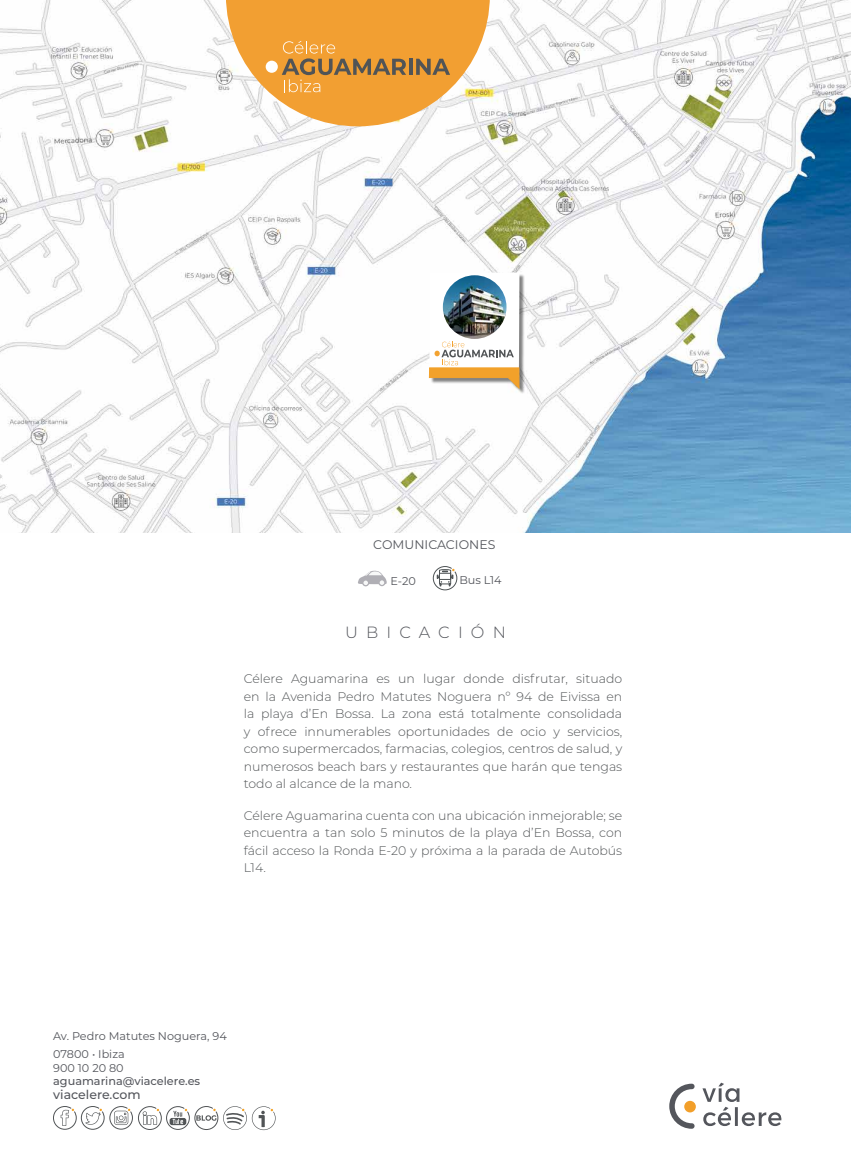
<style>
.page{position:relative;width:851px;height:1170px;background:#fff}
.page>*{position:absolute;margin:0;border:0;box-sizing:border-box;transform-origin:0 0}
.t1{font:300 16.25px "Montserrat";letter-spacing:.5em;color:#54565c}
.t2{font:300 12.5px/17.5px "Montserrat";color:#515456;text-align:justify}
.t3{font:12.5px "Montserrat";color:#54565c}
.t4{font:500 12.5px "Montserrat";color:#54565c}
.t5{font:11.25px/17.5px "Montserrat";color:#54565c}
.t6{font:500 11.25px "Montserrat";color:#54565c}
</style>
<div class="page">
<img style="left:0;top:0;width:850px;height:532px">
<svg style="left:669px;top:1082px;width:112px;height:46px"></svg>
<div style="left:362px;top:579px;width:7px;height:7px;background:#b0afb5;border-radius:50%"></div>
<div style="left:378px;top:579px;width:7px;height:7px;background:#b0afb5;border-radius:50%"></div>
<svg style="left:358px;top:570px;width:29px;height:15px"></svg>
<svg style="left:53px;top:1106px;width:222px;height:23px"></svg>
<svg style="left:432px;top:566px;width:25px;height:24px"></svg>
<div style="left:430px;top:273px;width:95px;height:121px;background:#000;opacity:.49"></div>
<img style="left:428px;top:272px;width:92px;height:117px">
<svg style="left:226px;top:0;width:264px;height:126px"></svg>
<p class="t3" style="left:373px;top:536px;width:124px">COMUNICACIONES</p>
<p class="t5" style="left:390px;top:572px;width:27px">E-20</p>
<p class="t5" style="left:459px;top:571px;width:44px">Bus L14</p>
<h1 class="t1" style="left:345px;top:621px;width:162px">UBICACIÓN</h1>
<p class="t2" style="left:244px;top:669px;width:380px">Célere Aguamarina es un lugar donde disfrutar, situado en la Avenida Pedro Matutes Noguera nº 94 de Eivissa en la playa d’En Bossa. La zona está totalmente consolidada y ofrece innumerables oportunidades de ocio y servicios, como supermercados, farmacias, colegios, centros de salud, y numerosos beach bars y restaurantes que harán que tengas todo al alcance de la mano.</p>
<p class="t2" style="left:244px;top:806px;width:380px">Célere Aguamarina cuenta con una ubicación inmejorable; se encuentra a tan solo 5 minutos de la playa d’En Bossa, con fácil acceso la Ronda E-20 y próxima a la parada de Autobús L14.</p>
<p class="t5" style="left:53px;top:1027px;width:175px">Av. Pedro Matutes Noguera, 94<br>07800 • Ibiza</p>
<p class="t5" style="left:53px;top:1058px;width:72px">900 10 20 80</p>
<p class="t6" style="left:53px;top:1073px;width:148px">aguamarina@viacelere.es</p>
<p class="t4" style="left:53px;top:1085px;width:89px">viacelere.com</p>
</div>
